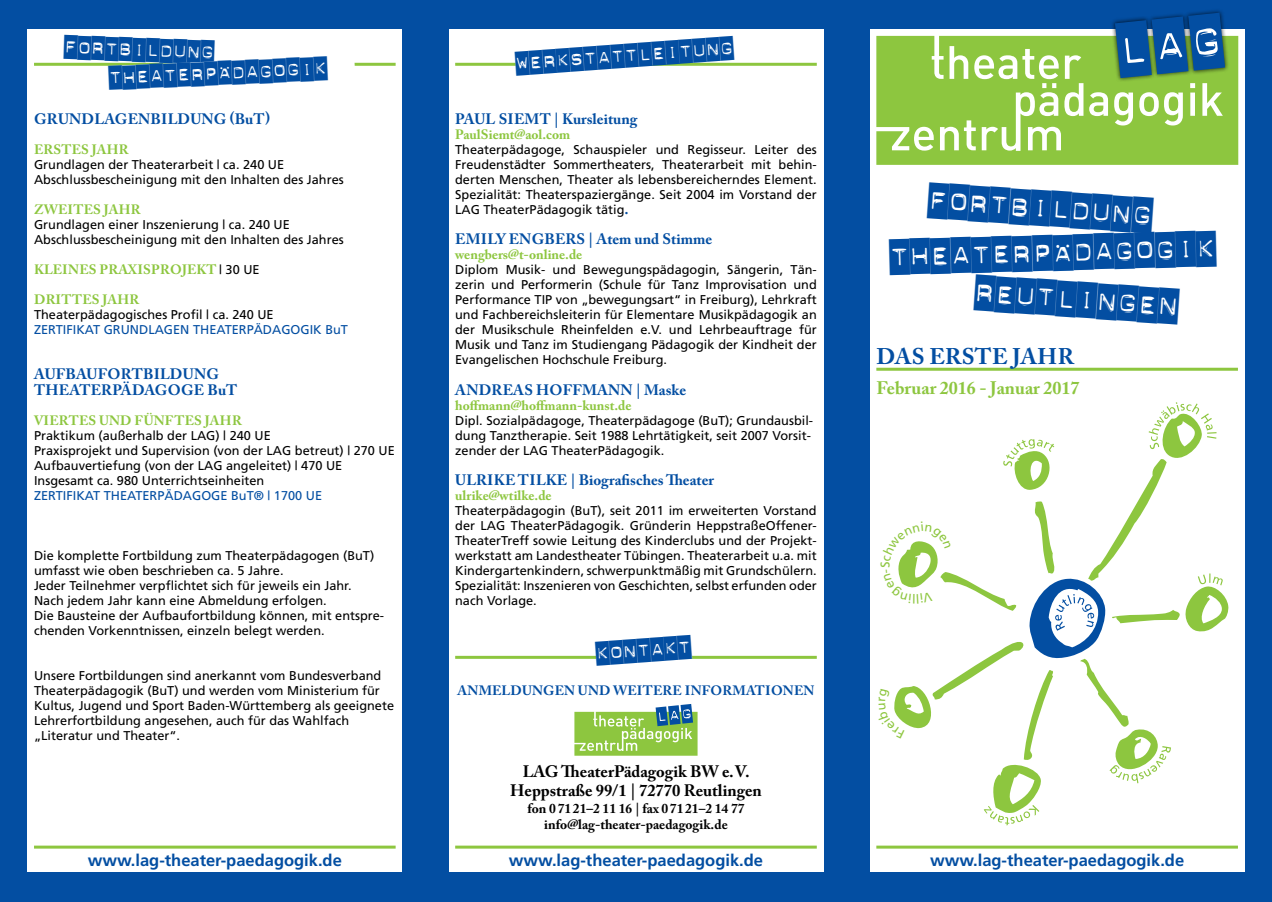
<style>
.page{position:relative;width:1272px;height:902px;background:#fff}
.page>*{position:absolute;margin:0;border:0;box-sizing:border-box;transform-origin:0 0}
.t1{font:35.85px "Dynamoe";color:#034ea2}
.t2{font:24px "Dynamoe";color:#034ea2}
.t3{font:700 22.5px "Adobe Caslon Pro";letter-spacing:.015em;color:#034ea2}
.t4{font:700 18px "Adobe Caslon Pro";color:#8dc63f}
.t5{font:700 16.5px "Frutiger";color:#034ea2}
.t6{font:700 16.5px/19.5px "Adobe Caslon Pro";color:#000;text-align:center}
.t7{font:700 15px/15px "Adobe Caslon Pro";letter-spacing:.015em;color:#034ea2}
.t8{font:700 13.5px "Adobe Caslon Pro";letter-spacing:.015em;color:#8dc63f}
.t9{font:700 13.5px/16.5px "Adobe Caslon Pro";color:#000;text-align:center}
.t10{font:700 13.5px "Adobe Caslon Pro";letter-spacing:.015em;color:#034ea2}
.t11{font:12.75px/15px "Frutiger";color:#000}
.t12{font:12.75px "Frutiger";color:#034ea2}
.s1{font-family:"Frutiger";font-weight:400;font-size:12.75px;color:#000}
.s2{font-family:"Adobe Caslon Pro";font-weight:700;font-size:15px;color:#034ea2}
</style>
<div class="page">
<div style="left:0;top:0;width:1271px;height:901px;background:#034ea2"></div>
<div style="left:28px;top:30px;width:374px;height:842px;background:#fff"></div>
<div style="left:449px;top:30px;width:374px;height:842px;background:#fff"></div>
<div style="left:870px;top:30px;width:374px;height:842px;background:#fff"></div>
<hr style="left:34px;top:845px;width:361px;height:3px;background:#8dc63f">
<hr style="left:455px;top:845px;width:361px;height:3px;background:#8dc63f">
<hr style="left:455px;top:655px;width:361px;height:3px;background:#8dc63f">
<svg style="left:595px;top:655px;width:97px;height:4px"></svg>
<svg style="left:876px;top:36px;width:362px;height:129px;background:#9dce5a"></svg>
<svg style="left:918px;top:131px;width:11px;height:6px"></svg>
<div style="left:1168px;top:96px;width:10px;height:15px;background:#8dc63f;border-radius:50%"></div>
<div style="left:1110px;top:16px;width:46px;height:66px;background:#000;opacity:.75"></div>
<div style="left:1147px;top:12px;width:45px;height:67px;background:#000;opacity:.75"></div>
<div style="left:1183px;top:9px;width:46px;height:66px;background:#000;opacity:.75"></div>
<svg style="left:1114px;top:13px;width:110px;height:65px;background:#2a6995"></svg>
<hr style="left:876px;top:845px;width:361px;height:3px;background:#8dc63f">
<hr style="left:876px;top:368px;width:361px;height:3px;background:#8dc63f">
<svg style="left:574px;top:704px;width:123px;height:51px"></svg>
<hr style="left:455px;top:63px;width:361px;height:3px;background:#8dc63f">
<hr style="left:34px;top:63px;width:361px;height:3px;background:#8dc63f">
<svg style="left:514px;top:62px;width:288px;height:4px"></svg>
<svg style="left:64px;top:62px;width:291px;height:4px"></svg>
<svg style="left:894px;top:402px;width:334px;height:423px"></svg>
<h2 class="t2" style="left:65px;top:35px;width:152px;rotate:2deg">fortbildung</h2>
<h2 class="t2" style="left:109px;top:65px;width:220px;rotate:-2deg">theaterpädagogik</h2>
<p class="t7" style="left:34px;top:112px;width:237px">Grundlagenbildung (BuT)</p>
<p class="t8" style="left:34px;top:142px;width:96px">Erstes Jahr</p>
<p class="t11" style="left:34px;top:157px;width:311px">Grundlagen der Theaterarbeit | ca. 240 UE<br>Abschlussbescheinigung mit den Inhalten des Jahres</p>
<p class="t8" style="left:34px;top:202px;width:108px">Zweites Jahr</p>
<p class="t11" style="left:34px;top:217px;width:311px">Grundlagen einer Inszenierung | ca. 240 UE<br>Abschlussbescheinigung mit den Inhalten des Jahres</p>
<p class="t8" style="left:34px;top:262px;width:227px">kleines Praxisprojekt <span class="s1">| 30 UE</span></p>
<p class="t8" style="left:34px;top:292px;width:107px">Drittes Jahr</p>
<p class="t11" style="left:34px;top:307px;width:241px">Theaterpädagogisches Profil | ca. 240 UE</p>
<p class="t12" style="left:34px;top:322px;width:15px">Zertifikat</p>
<p class="t12" style="left:104px;top:322px;width:45px">Grundlage</p>
<p class="t12" style="left:180px;top:322px;width:29px">n Theaterp</p>
<p class="t12" style="left:254px;top:322px;width:19px">ädagogik</p>
<p class="t12" style="left:325px;top:322px;width:24px">BuT</p>
<p class="t7" style="left:34px;top:367px;width:205px">Aufbaufortbildung<br>Theaterpädagoge BuT</p>
<p class="t8" style="left:34px;top:412px;width:209px">Viertes und Fünftes Jahr</p>
<p class="t11" style="left:34px;top:427px;width:362px">Praktikum (außerhalb der LAG) | 240 UE<br>Praxisprojekt und Supervision (von der LAG betreut) | 270 UE Aufbauvertiefung (von der LAG angeleitet) | 470 UE Insgesamt ca. 980 Unterrichtseinheiten</p>
<p class="t12" style="left:34px;top:487px;width:15px">Zertifikat</p>
<p class="t12" style="left:104px;top:487px;width:16px">Theaterp</p>
<p class="t12" style="left:164px;top:487px;width:19px">ädagoge</p>
<p class="t12" style="left:231px;top:487px;width:92px">BuT® | 1700 UE</p>
<p class="t11" style="left:34px;top:547px;width:351px">Die komplette Fortbildung zum Theaterpädagogen (BuT) umfasst wie oben beschrieben ca. 5 Jahre.<br>Jeder Teilnehmer verpflichtet sich für jeweils ein Jahr.<br>Nach jedem Jahr kann eine Abmeldung erfolgen.<br>Die Bausteine der Aufbaufortbildung können, mit entspre&shy;chenden Vorkenntnissen, einzeln belegt werden.</p>
<p class="t11" style="left:34px;top:667px;width:361px">Unsere Fortbildungen sind anerkannt vom Bundesverband Theaterpädagogik (BuT) und werden vom Ministerium für Kultus, Jugend und Sport Baden-Württemberg als geeignete Lehrerfortbildung angesehen, auch für das Wahlfach „Literatur und Theater“.</p>
<h2 class="t2" style="left:514px;top:52px;width:220px;rotate:-4deg">werkstattleitung</h2>
<p class="t7" style="left:455px;top:112px;width:184px">Paul Siemt | Kursleitung</p>
<p class="t8" style="left:455px;top:127px;width:117px">PaulSiemt@aol.com</p>
<p class="t11" style="left:455px;top:142px;width:363px;text-align:justify">Theaterpädagoge, Schauspieler und Regisseur. Leiter des Freudenstädter Sommertheaters, Theaterarbeit mit behin&shy;derten Menschen, Theater als lebensbereicherndes Element.<br>Spezialität: Theaterspaziergänge. Seit 2004 im Vorstand der LAG TheaterPädagogik tätig<span class="s2">.</span></p>
<p class="t7" style="left:455px;top:232px;width:258px">Emily Engbers | Atem und Stimme</p>
<p class="t8" style="left:455px;top:247px;width:129px">wengbers@t-online.de</p>
<p class="t11" style="left:455px;top:262px;width:363px;text-align:justify">Diplom Musik- und Bewegungspädagogin, Sängerin, Tän&shy;zerin und Performerin (Schule für Tanz Improvisation und Performance TIP von „bewegungsart“ in Freiburg), Lehrkraft und Fachbereichsleiterin für Elementare Musikpädagogik an der Musikschule Rheinfelden e.V. und Lehrbeauftrage für Musik und Tanz im Studiengang Pädagogik der Kindheit der Evangelischen Hochschule Freiburg.</p>
<p class="t7" style="left:455px;top:382px;width:24px">ANDRE</p>
<p class="t7" style="left:513px;top:382px;width:36px">AS HOFFM</p>
<p class="t7" style="left:597px;top:382px;width:91px">ANN | Maske</p>
<p class="t8" style="left:455px;top:397px;width:178px">hoffmann@hoffmann-kunst.de</p>
<p class="t11" style="left:455px;top:412px;width:359px">Dipl. Sozialpädagoge, Theaterpädagoge (BuT); Grundausbil&shy;dung Tanztherapie. Seit 1988 Lehrtätigkeit, seit 2007 Vorsit&shy;zender der LAG TheaterPädagogik.</p>
<p class="t7" style="left:455px;top:472px;width:260px">Ulrike Tilke | Biografisches Theater</p>
<p class="t8" style="left:455px;top:487px;width:98px">ulrike@wtilke.de</p>
<p class="t11" style="left:455px;top:502px;width:363px;text-align:justify">Theaterpädagogin (BuT), seit 2011 im erweiterten Vorstand der LAG TheaterPädagogik. Gründerin HeppstraßeOffener-TheaterTreff sowie Leitung des Kinderclubs und der Projekt&shy;werkstatt am Landestheater Tübingen. Theaterarbeit u.a. mit Kindergartenkindern, schwerpunktmäßig mit Grundschülern.<br>Spezialität: Inszenieren von Geschichten, selbst erfunden oder nach Vorlage.</p>
<h2 class="t2" style="left:595px;top:641px;width:97px;rotate:-4deg">kontakt</h2>
<p class="t10" style="left:457px;top:682px;width:358px">Anmeldungen und weitere Informa-tionen</p>
<p class="t6" style="left:510px;top:761px;width:253px">LAG TheaterPädagogik BW e.V.<br>Heppstraße 99/1 | 72770 Reutlingen</p>
<p class="t9" style="left:527px;top:799px;width:219px">fon 07121–2 11 16 | fax 0 71 21–2 14 77 info@lag-theater-paedagogik.de</p>
<h1 class="t1" style="left:929px;top:182px;width:226px;rotate:4deg">fortbildung</h1>
<h1 class="t1" style="left:888px;top:240px;width:328px;rotate:-2deg">Theaterpädagogik</h1>
<h1 class="t1" style="left:976px;top:274px;width:206px;rotate:4deg">Reutlingen</h1>
<h3 class="t3" style="left:876px;top:343px;width:199px">das erste jahr</h3>
<h3 class="t4" style="left:876px;top:377px;width:204px">Februar 2016 - Januar 2017</h3>
<p class="t5" style="left:88px;top:850px;width:256px">www.lag-theater-paedagogik.de</p>
<p class="t5" style="left:509px;top:850px;width:256px">www.lag-theater-paedagogik.de</p>
<p class="t5" style="left:930px;top:850px;width:256px">www.lag-theater-paedagogik.de</p>
</div>
